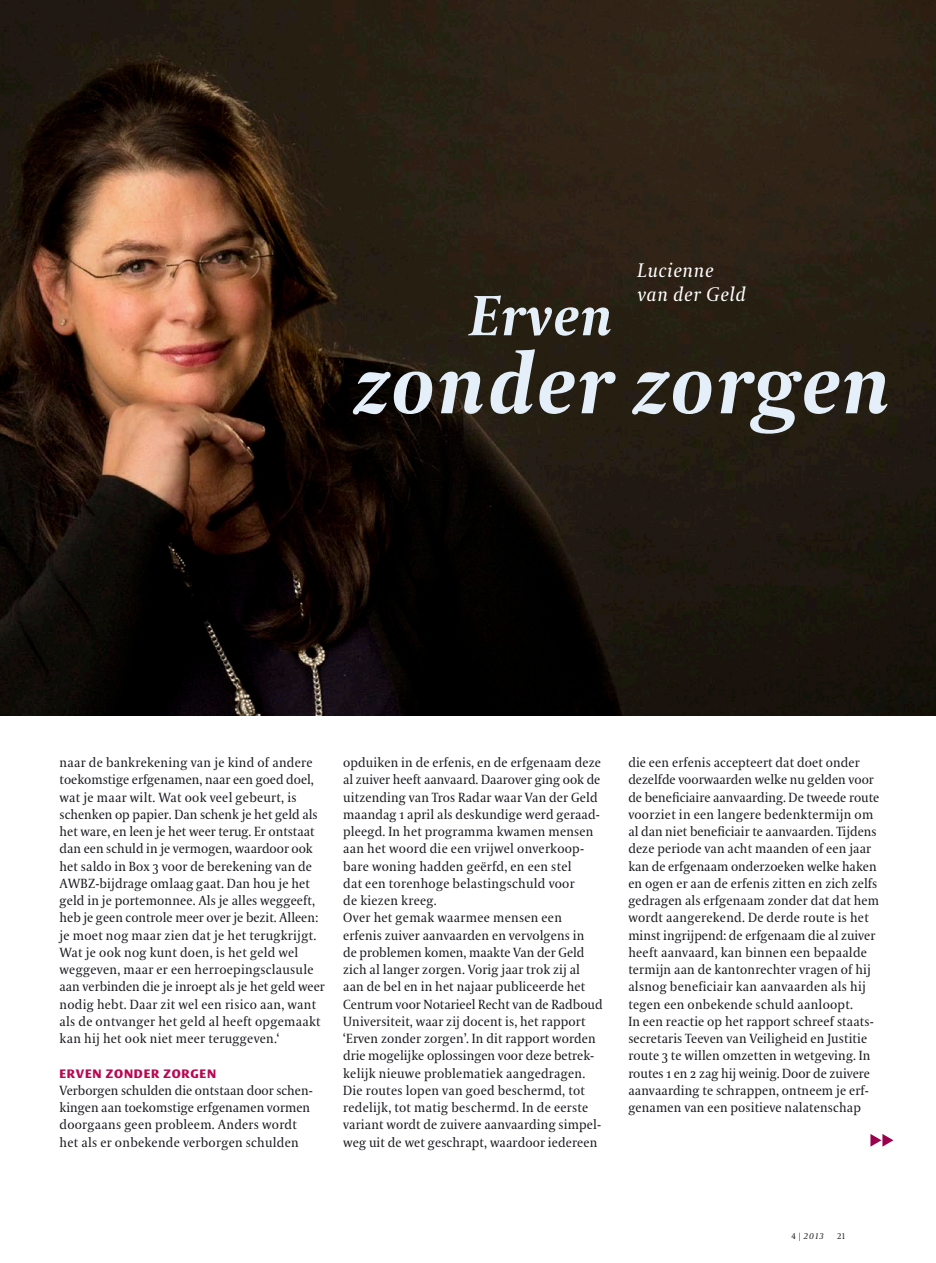
<style>
.page{position:relative;width:936px;height:1263px;background:#fff}
.page>*{position:absolute;margin:0;border:0;box-sizing:border-box;transform-origin:0 0}
.t1{font:italic 700 84.3px "VPRO Coranto";letter-spacing:.02em;color:#e5effa}
.t2{font:italic 700 56.25px "VPRO Coranto";letter-spacing:.02em;color:#e5effa}
.t3{font:italic 19.5px/24px "VPRO Coranto";letter-spacing:.03em;color:#fff}
.t4{font:13.2px/17.2px "VPRO Coranto";letter-spacing:.01em;color:#1a1a1f}
.t5{font:700 12px "VPRO Vesta";letter-spacing:.07em;color:#b80852}
.t6{font:italic 8.25px "VPRO Coranto";color:#1a1a1f}
.t7{font:8.25px "VPRO Coranto Cn";color:#1a1a1f}
.s1{font-family:"VPRO Coranto Cn";font-style:normal}
</style>
<div class="page">
<img style="left:0;top:0;width:935px;height:715px">
<svg style="left:870px;top:1134px;width:23px;height:13px"></svg>
<h3 class="t3" style="left:637px;top:259px;width:110px">Lucienne van der Geld</h3>
<h2 class="t2" style="left:469px;top:281px;width:145px">Erven</h2>
<h1 class="t1" style="left:354px;top:332px;width:537px">zonder zorgen</h1>
<p class="t4" style="left:60px;top:754px;width:267px">naar de bankrekening van je kind of andere toekomstige erfgenamen, naar een goed doel, wat je maar wilt. Wat ook veel gebeurt, is schenken op papier. Dan schenk je het geld als het ware, en leen je het weer terug. Er ontstaat dan een schuld in je vermogen, waardoor ook het saldo in Box 3 voor de berekening van de AWBZ-bijdrage omlaag gaat. Dan hou je het geld in je portemonnee. Als je alles weggeeft, heb je geen controle meer over je bezit. Alleen: je moet nog maar zien dat je het terugkrijgt.<br>Wat je ook nog kunt doen, is het geld wel weggeven, maar er een herroepingsclausule aan verbinden die je inroept als je het geld weer nodig hebt. Daar zit wel een risico aan, want als de ontvanger het geld al heeft opgemaakt kan hij het ook niet meer teruggeven.‘</p>
<p class="t5" style="left:60px;top:1068px;width:158px">ERVEN ZONDER ZORGEN</p>
<p class="t4" style="left:60px;top:1082px;width:255px">Verborgen schulden die ontstaan door schen&shy;kingen aan toekomstige erfgenamen vormen doorgaans geen probleem. Anders wordt het als er onbekende verborgen schulden</p>
<p class="t4" style="left:343px;top:754px;width:261px">opduiken in de erfenis, en de erfgenaam deze al zuiver heeft aanvaard. Daarover ging ook de uitzending van Tros Radar waar Van der Geld maandag 1 april als deskundige werd geraad&shy;pleegd. In het programma kwamen mensen aan het woord die een vrijwel onverkoop&shy;bare woning hadden geërfd, en een stel<br>dat een torenhoge belastingschuld voor<br>de kiezen kreeg.<br>Over het gemak waarmee mensen een erfenis zuiver aanvaarden en vervolgens in<br>de problemen komen, maakte Van der Geld zich al langer zorgen. Vorig jaar trok zij al aan de bel en in het najaar publiceerde het Centrum voor Notarieel Recht van de Radboud Universiteit, waar zij docent is, het rapport ‘Erven zonder zorgen’. In dit rapport worden drie mogelijke oplossingen voor deze betrek&shy;kelijk nieuwe problematiek aangedragen.<br>Die routes lopen van goed beschermd, tot redelijk, tot matig beschermd. In de eerste variant wordt de zuivere aanvaarding simpel&shy;weg uit de wet geschrapt, waardoor iedereen</p>
<p class="t4" style="left:628px;top:754px;width:252px">die een erfenis accepteert dat doet onder dezelfde voorwaarden welke nu gelden voor de beneficiaire aanvaarding. De tweede route voorziet in een langere bedenktermijn om al dan niet beneficiair te aanvaarden. Tijdens deze periode van acht maanden of een jaar kan de erfgenaam onderzoeken welke haken en ogen er aan de erfenis zitten en zich zelfs gedragen als erfgenaam zonder dat dat hem wordt aangerekend. De derde route is het minst ingrijpend: de erfgenaam die al zuiver heeft aanvaard, kan binnen een bepaalde termijn aan de kantonrechter vragen of hij alsnog beneficiair kan aanvaarden als hij tegen een onbekende schuld aanloopt.<br>In een reactie op het rapport schreef staats&shy;secretaris Teeven van Veiligheid en Justitie route 3 te willen omzetten in wetgeving. In routes 1 en 2 zag hij weinig. Door de zuivere aanvaarding te schrappen, ontneem je erf-- genamen van een positieve nalatenschap</p>
<p class="t6" style="left:791px;top:1231px;width:34px"><span class="s1">4 |</span> 2013</p>
<p class="t7" style="left:837px;top:1231px;width:9px">21</p>
</div>
